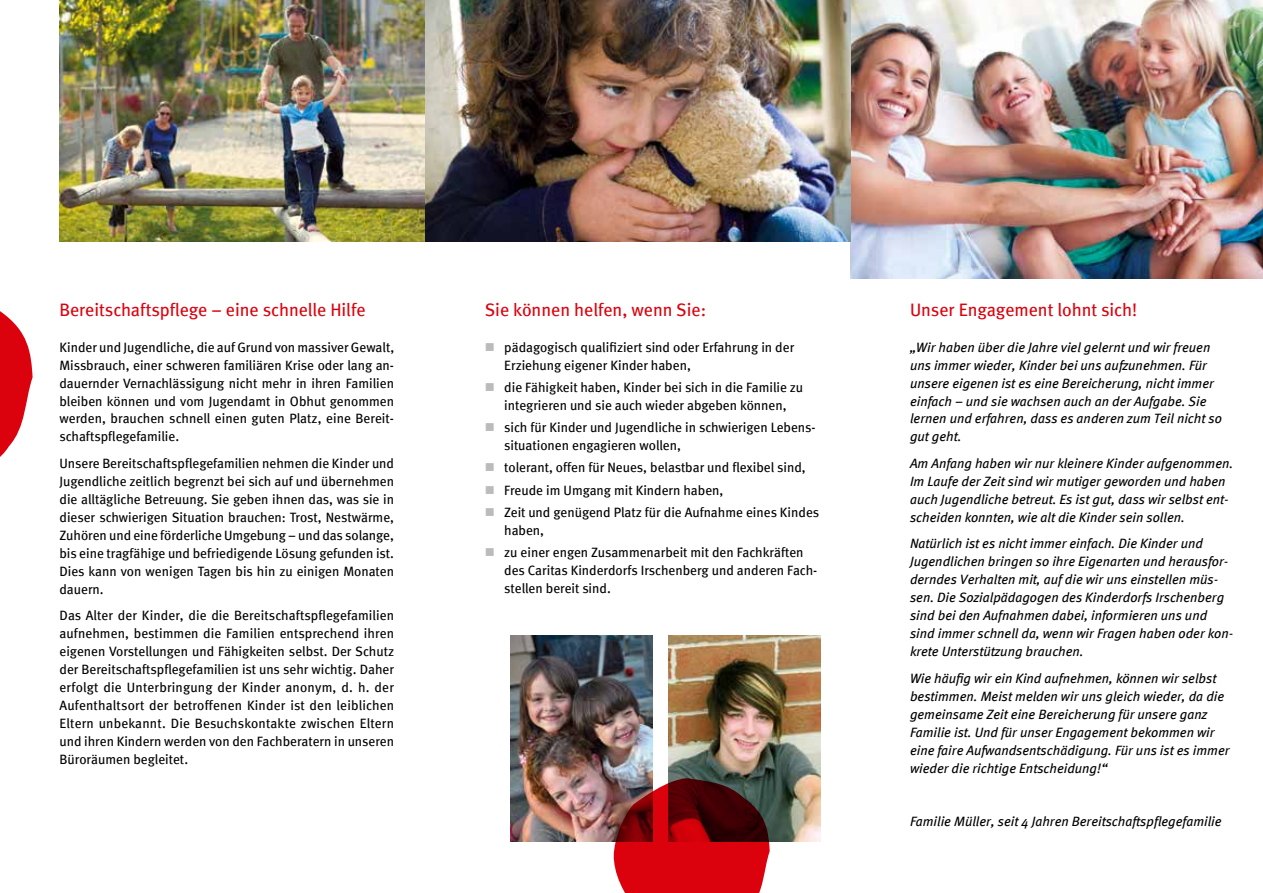
<style>
.page{position:relative;width:1263px;height:893px;background:#fff}
.page>*{position:absolute;margin:0;border:0;box-sizing:border-box;transform-origin:0 0}
.t1{font:18px "Meta";color:#db020d}
.t2{font:13.5px/18px "Meta";color:#000}
.t3{font:italic 13.5px/18px "Meta";color:#000}
.s1{color:#bbbbbc}
</style>
<div class="page">
<svg style="left:0;top:311px;width:33px;height:146px"></svg>
<img style="left:511px;top:636px;width:142px;height:205px">
<img style="left:850px;top:0;width:413px;height:278px">
<img style="left:60px;top:0;width:365px;height:242px">
<img style="left:425px;top:0;width:425px;height:242px">
<img style="left:669px;top:636px;width:152px;height:206px">
<svg style="left:612px;top:778px;width:158px;height:115px;background:#9a161c"></svg>
<h1 class="t1" style="left:60px;top:299px;width:307px">Bereitschaftspflege – eine schnelle Hilfe</h1>
<p class="t2" style="left:60px;top:338px;width:336px;text-align:justify">Kinder und Jugendliche, die auf Grund von massiver Gewalt, Missbrauch, einer schweren familiären Krise oder lang an&shy;dauernder Vernachlässigung nicht mehr in ihren Familien bleiben können und vom Jugendamt in Obhut genommen werden, brauchen schnell einen guten Platz, eine Bereit&shy;schaftspflegefamilie.</p>
<p class="t2" style="left:60px;top:454px;width:336px;text-align:justify">Unsere Bereitschaftspflegefamilien nehmen die Kinder und Jugendliche zeitlich begrenzt bei sich auf und übernehmen die alltägliche Betreuung. Sie geben ihnen das, was sie in dieser schwierigen Situation brauchen: Trost, Nestwärme, Zuhören und eine förderliche Umgebung – und das solange, bis eine tragfähige und befriedigende Lösung gefunden ist.<br>Dies kann von wenigen Tagen bis hin zu einigen Monaten dauern.</p>
<p class="t2" style="left:60px;top:607px;width:336px;text-align:justify">Das Alter der Kinder, die die Bereitschaftspflegefamilien aufnehmen, bestimmen die Familien entsprechend ihren eigenen Vorstellungen und Fähigkeiten selbst. Der Schutz der Bereitschaftspflegefamilien ist uns sehr wichtig. Daher erfolgt die Unterbringung der Kinder anonym, d. h. der Aufenthaltsort der betroffenen Kinder ist den leiblichen Eltern unbekannt. Die Besuchskontakte zwischen Eltern und ihren Kindern werden von den Fachberatern in unseren Büroräumen begleitet.</p>
<h1 class="t1" style="left:485px;top:299px;width:223px">Sie können helfen, wenn Sie:</h1>
<p class="t2" style="left:504px;top:338px;width:291px;text-indent:-19px"><span class="s1">■</span> pädagogisch qualifiziert sind oder Erfahrung in der<br>Erziehung eigener Kinder haben,</p>
<p class="t2" style="left:485px;top:378px;width:320px;text-align:center"><span class="s1">■</span> die Fähigkeit haben, Kinder bei sich in die Familie zu integrieren und sie auch wieder abgeben können,</p>
<p class="t2" style="left:504px;top:418px;width:313px;text-indent:-19px"><span class="s1">■</span> sich für Kinder und Jugendliche in schwierigen Lebens&shy;situationen engagieren wollen,</p>
<p class="t2" style="left:485px;top:458px;width:322px"><span class="s1">■</span> tolerant, offen für Neues, belastbar und flexibel sind,</p>
<p class="t2" style="left:485px;top:481px;width:240px"><span class="s1">■</span> Freude im Umgang mit Kindern haben,</p>
<p class="t2" style="left:504px;top:503px;width:316px;text-indent:-19px"><span class="s1">■</span> Zeit und genügend Platz für die Aufnahme eines Kindes haben,</p>
<p class="t2" style="left:504px;top:543px;width:315px;text-indent:-19px"><span class="s1">■</span> zu einer engen Zusammenarbeit mit den Fachkräften des Caritas Kinderdorfs Irschenberg und anderen Fach&shy;stellen bereit sind.</p>
<h1 class="t1" style="left:910px;top:299px;width:229px">Unser Engagement lohnt sich!</h1>
<p class="t3" style="left:910px;top:338px;width:313px">„Wir haben über die Jahre viel gelernt und wir freuen uns immer wieder, Kinder bei uns aufzunehmen. Für unsere eigenen ist es eine Bereicherung, nicht immer einfach – und sie wachsen auch an der Aufgabe. Sie lernen und erfahren, dass es anderen zum Teil nicht so gut geht.</p>
<p class="t3" style="left:910px;top:454px;width:325px">Am Anfang haben wir nur kleinere Kinder aufgenommen.<br>Im Laufe der Zeit sind wir mutiger geworden und haben auch Jugendliche betreut. Es ist gut, dass wir selbst ent&shy;scheiden konnten, wie alt die Kinder sein sollen.</p>
<p class="t3" style="left:910px;top:535px;width:325px">Natürlich ist es nicht immer einfach. Die Kinder und Jugendlichen bringen so ihre Eigenarten und herausfor&shy;derndes Verhalten mit, auf die wir uns einstellen müs&shy;sen. Die Sozialpädagogen des Kinderdorfs Irschenberg sind bei den Aufnahmen dabei, informieren uns und sind immer schnell da, wenn wir Fragen haben oder kon&shy;krete Unterstützung brauchen.</p>
<p class="t3" style="left:910px;top:669px;width:321px">Wie häufig wir ein Kind aufnehmen, können wir selbst bestimmen. Meist melden wir uns gleich wieder, da die gemeinsame Zeit eine Bereicherung für unsere ganz Familie ist. Und für unser Engagement bekommen wir eine faire Aufwandsentschädigung. Für uns ist es immer wieder die richtige Entscheidung!“</p>
<p class="t3" style="left:910px;top:812px;width:313px">Familie Müller, seit 4 Jahren Bereitschaftspflegefamilie</p>
</div>
